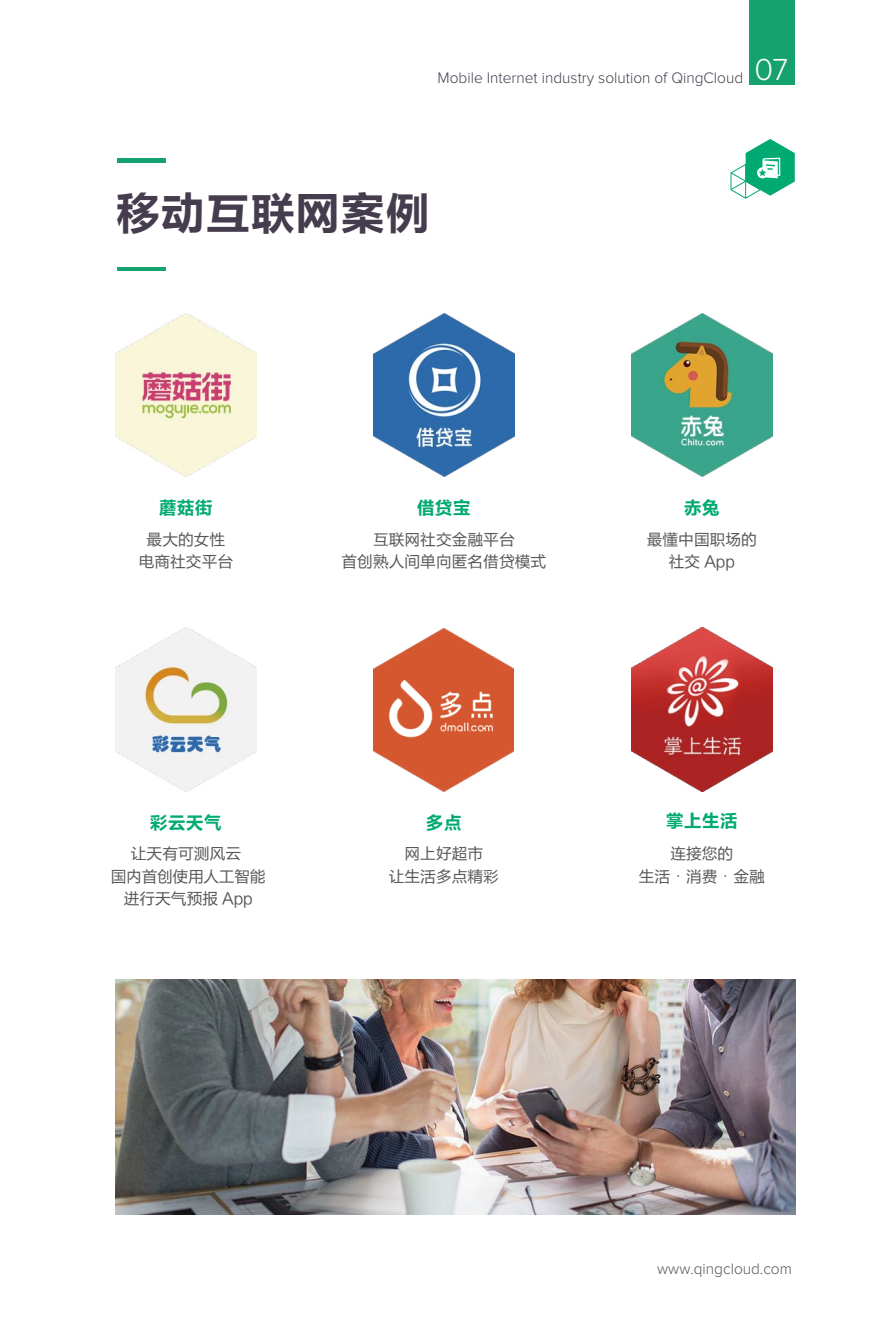
<style>
.page{position:relative;width:893px;height:1340px;background:#fff}
.page>*{position:absolute;margin:0;border:0;box-sizing:border-box;transform-origin:0 0}
.t1{font:45px "FZLTCHJW GB1 0";color:#453d4e}
.t2{font:18px "FZLTCHJW GB1 0";color:#00aa71}
.t3{font:15.75px/22.5px "FZLTHJW GB1 0";color:#595757;text-align:center}
.t4{font:300 15.75px "Proxima Nova";color:#443d4e}
.t5{font:300 15.75px "Proxima Nova";color:#595757}
.s1{font-family:"Adobe Song Std";font-weight:300}
</style>
<div class="page">
<div style="left:750px;top:0;width:45px;height:84px;background:#15a26e"></div>
<svg style="left:731px;top:139px;width:64px;height:60px"></svg>
<img style="left:117px;top:267px;width:49px;height:4px">
<img style="left:117px;top:159px;width:49px;height:3px">
<img style="left:115px;top:979px;width:681px;height:235px">
<img style="left:116px;top:628px;width:140px;height:163px">
<img style="left:631px;top:313px;width:141px;height:163px">
<img style="left:374px;top:313px;width:140px;height:163px">
<img style="left:631px;top:628px;width:141px;height:163px">
<img style="left:373px;top:628px;width:141px;height:163px">
<img style="left:116px;top:313px;width:140px;height:163px">
<p class="t4" style="left:438px;top:71px;width:352px">Mobile Internet industry solution of QingCloud <sup>07</sup></p>
<h1 class="t1" style="left:115px;top:189px;width:316px">移动互联网案例</h1>
<p class="t2" style="left:159px;top:498px;width:55px">蘑菇街</p>
<p class="t3" style="left:139px;top:528px;width:96px">最大的女性电商社交平台</p>
<p class="t2" style="left:417px;top:498px;width:55px">借贷宝</p>
<p class="t3" style="left:342px;top:528px;width:206px">互联网社交金融平台<br>首创熟人间单向匿名借贷模式</p>
<p class="t2" style="left:684px;top:498px;width:37px">赤兔</p>
<p class="t3" style="left:647px;top:528px;width:112px">最懂中国职场的社交 App</p>
<p class="t2" style="left:150px;top:812px;width:73px">彩云天气</p>
<p class="t3" style="left:111px;top:843px;width:156px">让天有可测风云<br>国内首创使用人工智能进行天气预报 App</p>
<p class="t2" style="left:426px;top:812px;width:37px">多点</p>
<p class="t3" style="left:389px;top:843px;width:112px">网上好超市<br>让生活多点精彩</p>
<p class="t2" style="left:666px;top:810px;width:73px">掌上生活</p>
<p class="t3" style="left:639px;top:842px;width:127px">连接您的<br>生活<span class="s1">·</span>消费<span class="s1">·</span>金融</p>
<p class="t5" style="left:657px;top:1261px;width:136px">www.qingcloud.com</p>
</div>
